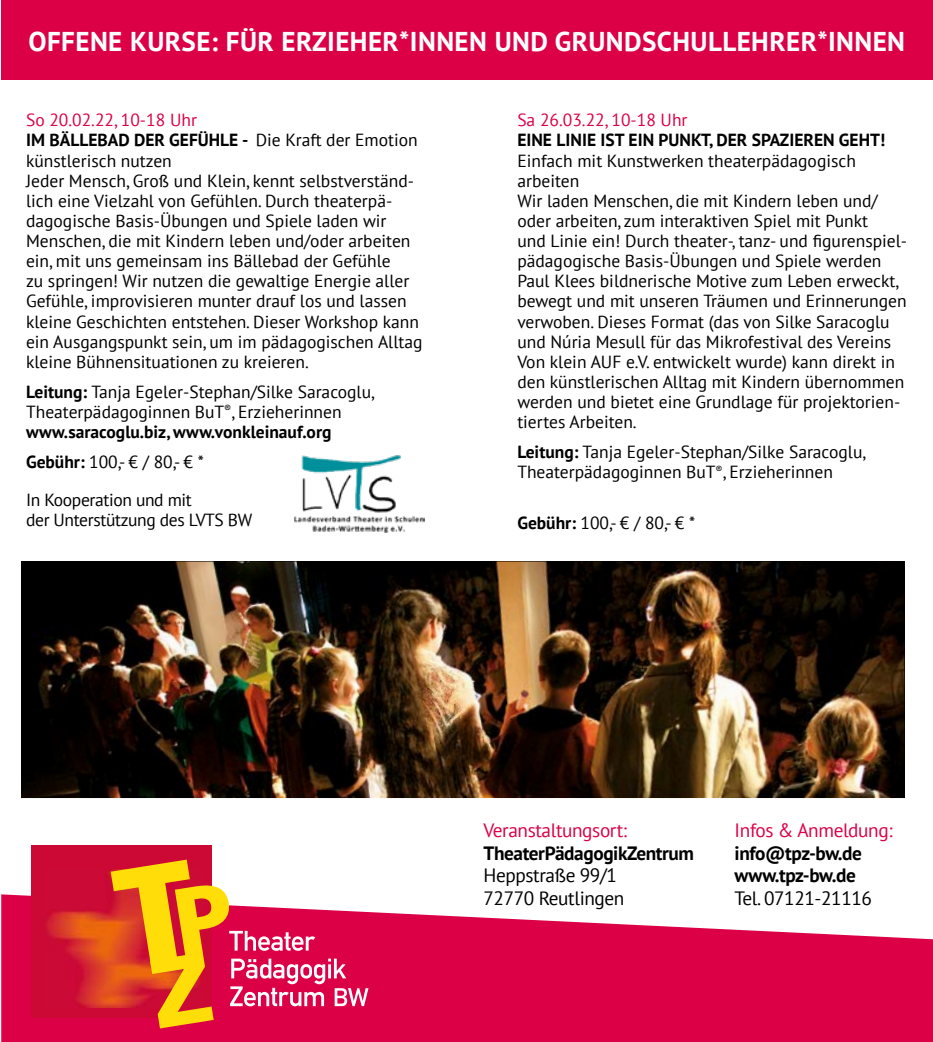
<style>
.page{position:relative;width:933px;height:1042px;background:#fff}
.page>*{position:absolute;margin:0;border:0;box-sizing:border-box;transform-origin:0 0}
.t1{font:700 27.12px "PT Sans";letter-spacing:.015em;color:#fff}
.t2{font:700 19.25px/22.8px "PT Sans";letter-spacing:-.02em;color:#000}
.t3{font:19.25px/22.8px "PT Sans";letter-spacing:-.02em;color:#000}
.t4{font:19.25px "PT Sans";letter-spacing:-.02em;color:#dc0047}
.t5{font:17.5px/20.1px "PT Sans";color:#000}
.t6{font:17.5px/20.1px "PT Sans";letter-spacing:-.02em;color:#000}
.t7{font:700 17.5px "PT Sans";color:#000}
.t8{font:17.5px "PT Sans";color:#dc0047}
.s1{color:#dc0047}
.s2{font-weight:700}
</style>
<div class="page">
<img style="left:294px;top:455px;width:131px;height:78px">
<svg style="left:1px;top:894px;width:932px;height:148px;fill:#dc0047"></svg>
<div style="left:31px;top:845px;width:180px;height:173px;background:#cc0935"></div>
<img style="left:46px;top:871px;width:65px;height:136px">
<svg style="left:111px;top:859px;width:257px;height:169px"></svg>
<img style="left:21px;top:561px;width:883px;height:237px">
<div style="left:1px;top:0;width:932px;height:79px;background:#dc0047"></div>
<h1 class="t1" style="left:29px;top:24px;width:878px">OFFENE KURSE: FÜR ERZIEHER*INNEN UND GRUNDSCHULLEHRER*INNEN</h1>
<p class="t5" style="left:26px;top:110px;width:398px"><span class="s1">So 20.02.22, 10-18 Uhr<br></span><span class="s2">IM BÄLLEBAD DER GEFÜHLE -</span> Die Kraft der Emotion künstlerisch nutzen<br>Jeder Mensch, Groß und Klein, kennt selbstverständ&shy;lich eine Vielzahl von Gefühlen. Durch theaterpä&shy;dagogische Basis-Übungen und Spiele laden wir Menschen, die mit Kindern leben und/oder arbeiten ein, mit uns gemeinsam ins Bällebad der Gefühle<br>zu springen! Wir nutzen die gewaltige Energie aller Gefühle, improvisieren munter drauf los und lassen kleine Geschichten entstehen. Dieser Workshop kann ein Ausgangspunkt sein, um im pädagogischen Alltag kleine Bühnensituationen zu kreieren.</p>
<p class="t5" style="left:26px;top:381px;width:350px"><span class="s2">Leitung:</span> Tanja Egeler-Stephan/Silke Saracoglu,<br>Theaterpädagoginnen BuT<sup>®</sup>, Erzieherinnen <span class="s2">www.saracoglu.biz, www.vonkleinauf.org</span></p>
<p class="t5" style="left:26px;top:451px;width:179px"><span class="s2">Gebühr:</span> 100,- € / 80,- € *</p>
<p class="t6" style="left:26px;top:490px;width:228px">In Kooperation und mit<br>der Unterstützung des LVTS BW</p>
<p class="t8" style="left:517px;top:109px;width:172px">Sa 26.03.22, 10-18 Uhr</p>
<p class="t7" style="left:517px;top:129px;width:369px">EINE LINIE IST EIN PUNKT, DER SPAZIEREN GEHT!</p>
<p class="t5" style="left:517px;top:150px;width:391px">Einfach mit Kunstwerken theaterpädagogisch arbeiten<br>Wir laden Menschen, die mit Kindern leben und/ oder arbeiten, zum interaktiven Spiel mit Punkt<br>und Linie ein! Durch theater-, tanz- und figurenspiel&shy;pädagogische Basis-Übungen und Spiele werden Paul Klees bildnerische Motive zum Leben erweckt, bewegt und mit unseren Träumen und Erinnerungen verwoben. Dieses Format (das von Silke Saracoglu und Núria Mesull für das Mikrofestival des Vereins Von klein AUF e.V. entwickelt wurde) kann direkt in den künstlerischen Alltag mit Kindern übernommen werden und bietet eine Grundlage für projektorien&shy;tiertes Arbeiten.</p>
<p class="t5" style="left:517px;top:442px;width:350px"><span class="s2">Leitung:</span> Tanja Egeler-Stephan/Silke Saracoglu,<br>Theaterpädagoginnen BuT<sup>®</sup>, Erzieherinnen</p>
<p class="t5" style="left:517px;top:512px;width:179px"><span class="s2">Gebühr:</span> 100,- € / 80,- € *</p>
<p class="t4" style="left:483px;top:818px;width:145px">Veranstaltungsort:</p>
<p class="t2" style="left:483px;top:841px;width:212px">TheaterPädagogikZentrum</p>
<p class="t3" style="left:483px;top:864px;width:142px">Heppstraße 99/1<br>72770 Reutlingen</p>
<p class="t4" style="left:734px;top:818px;width:159px">Infos &amp; Anmeldung:</p>
<p class="t2" style="left:734px;top:841px;width:129px">info@tpz-bw.de www.tpz-bw.de</p>
<p class="t3" style="left:734px;top:886px;width:139px">Tel. 07121-21116</p>
</div>
